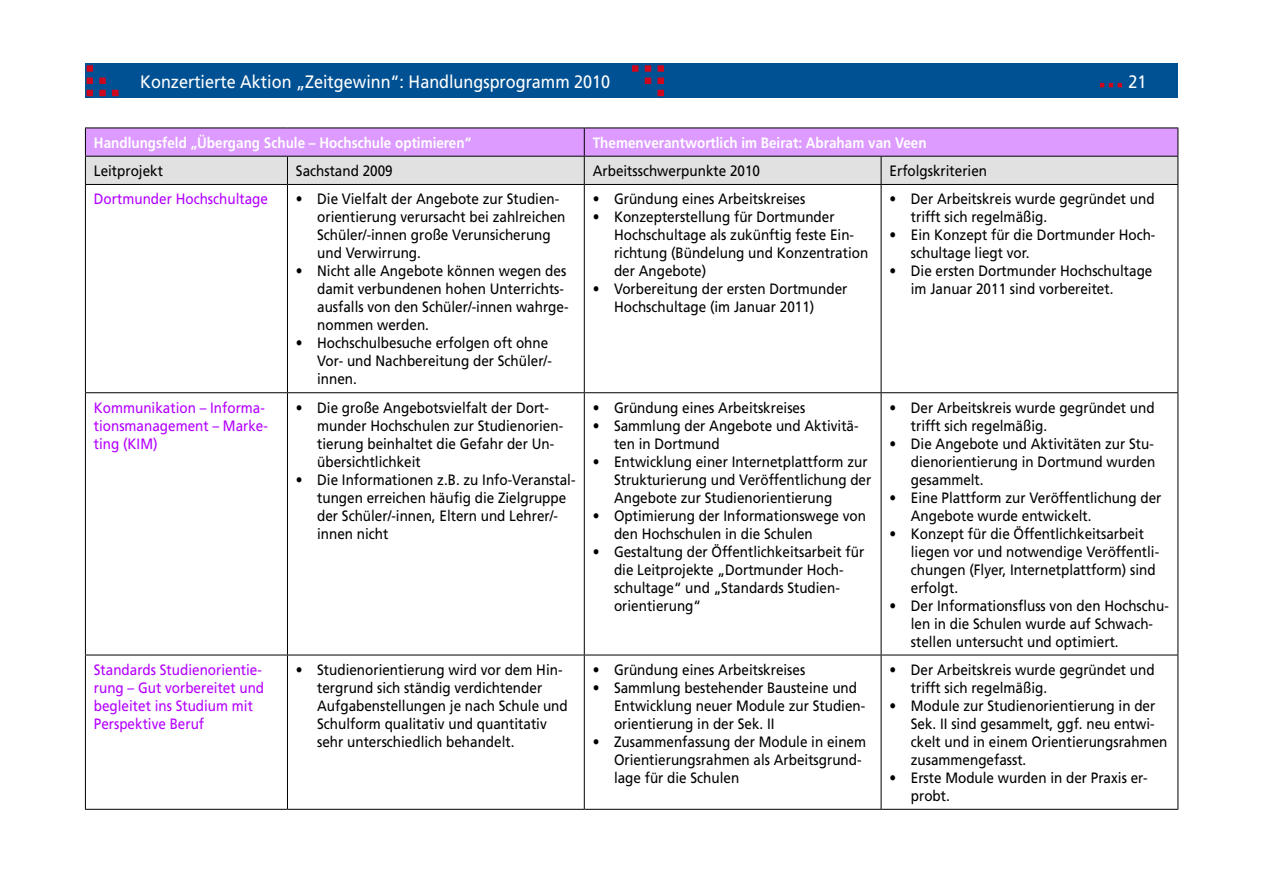
<style>
.page{position:relative;width:1263px;height:893px;background:#fff}
.page>*{position:absolute;margin:0;border:0;box-sizing:border-box;transform-origin:0 0}
.t1{font:18px "Frutiger LT";color:#fff;scale:.9 1}
.t2{font:15px/18px "Frutiger LT";color:#000;scale:.9 1}
.t3{font:15px/18px "Frutiger LT";color:#b400ff;scale:.9 1}
.t4{font:700 15px "Frutiger LT";color:#fff;scale:.9 1}
</style>
<div class="page">
<div style="left:85px;top:64px;width:1093px;height:34px;background:#005193"></div>
<svg style="left:1099px;top:82px;width:15px;height:6px"></svg>
<svg style="left:1117px;top:82px;width:6px;height:6px"></svg>
<div style="left:630px;top:64px;width:10px;height:9px;background:#cd071e;border:2px solid #005193"></div>
<div style="left:643px;top:64px;width:10px;height:9px;background:#cd071e;border:2px solid #005193"></div>
<div style="left:656px;top:64px;width:9px;height:9px;background:#cd071e;border:2px solid #005193"></div>
<div style="left:643px;top:76px;width:10px;height:9px;background:#cd071e;border:2px solid #005193"></div>
<div style="left:656px;top:76px;width:9px;height:9px;background:#cd071e;border:2px solid #005193"></div>
<div style="left:656px;top:88px;width:9px;height:10px;background:#cd071e;border:2px solid #005193"></div>
<div style="left:111px;top:88px;width:9px;height:10px;background:#cd071e;border:2px solid #005193"></div>
<div style="left:98px;top:88px;width:9px;height:10px;background:#cd071e;border:2px solid #005193"></div>
<div style="left:85px;top:88px;width:10px;height:10px;background:#cd071e;border:2px solid #005193"></div>
<div style="left:98px;top:76px;width:9px;height:9px;background:#cd071e;border:2px solid #005193"></div>
<div style="left:85px;top:76px;width:10px;height:9px;background:#cd071e;border:2px solid #005193"></div>
<div style="left:85px;top:64px;width:10px;height:9px;background:#cd071e;border:2px solid #005193"></div>
<svg style="left:85px;top:128px;width:1093px;height:56px;background:#d8b7e8"></svg>
<hr style="left:85px;top:184px;width:202px;height:1px;background:#000">
<hr style="left:85px;top:185px;width:1px;height:207px;background:#000">
<hr style="left:287px;top:184px;width:297px;height:1px;background:#000">
<hr style="left:287px;top:185px;width:1px;height:207px;background:#000">
<hr style="left:584px;top:184px;width:297px;height:1px;background:#000">
<hr style="left:584px;top:185px;width:1px;height:207px;background:#000">
<hr style="left:881px;top:184px;width:297px;height:1px;background:#000">
<hr style="left:881px;top:185px;width:1px;height:207px;background:#000">
<hr style="left:1177px;top:185px;width:1px;height:207px;background:#000">
<hr style="left:85px;top:392px;width:202px;height:1px;background:#000">
<hr style="left:85px;top:393px;width:1px;height:262px;background:#000">
<hr style="left:287px;top:392px;width:297px;height:1px;background:#000">
<hr style="left:287px;top:393px;width:1px;height:262px;background:#000">
<hr style="left:584px;top:392px;width:297px;height:1px;background:#000">
<hr style="left:584px;top:393px;width:1px;height:262px;background:#000">
<hr style="left:881px;top:392px;width:297px;height:1px;background:#000">
<hr style="left:881px;top:393px;width:1px;height:262px;background:#000">
<hr style="left:1177px;top:393px;width:1px;height:262px;background:#000">
<hr style="left:85px;top:655px;width:202px;height:1px;background:#000">
<hr style="left:85px;top:655px;width:1px;height:154px;background:#000">
<hr style="left:287px;top:655px;width:297px;height:1px;background:#000">
<hr style="left:287px;top:655px;width:1px;height:154px;background:#000">
<hr style="left:584px;top:655px;width:297px;height:1px;background:#000">
<hr style="left:584px;top:655px;width:1px;height:154px;background:#000">
<hr style="left:881px;top:655px;width:297px;height:1px;background:#000">
<hr style="left:881px;top:655px;width:1px;height:154px;background:#000">
<hr style="left:1177px;top:655px;width:1px;height:154px;background:#000">
<hr style="left:85px;top:809px;width:202px;height:1px;background:#000">
<hr style="left:287px;top:809px;width:297px;height:1px;background:#000">
<hr style="left:584px;top:809px;width:297px;height:1px;background:#000">
<hr style="left:881px;top:809px;width:297px;height:1px;background:#000">
<p class="t1" style="left:140px;top:71px;width:524px">Konzertierte Aktion „Zeitgewinn“: Handlungsprogramm 2010</p>
<p class="t1" style="left:1128px;top:71px;width:22px">21</p>
<p class="t4" style="left:94px;top:134px;width:421px">Handlungsfeld „Übergang Schule – Hochschule optimieren“</p>
<p class="t4" style="left:593px;top:134px;width:372px">Themenverantwortlich im Beirat: Abraham van Veen</p>
<p class="t2" style="left:94px;top:162px;width:78px">Leitprojekt</p>
<p class="t2" style="left:296px;top:162px;width:109px">Sachstand 2009</p>
<p class="t2" style="left:593px;top:162px;width:187px">Arbeitsschwerpunkte 2010</p>
<p class="t2" style="left:890px;top:162px;width:110px">Erfolgskriterien</p>
<p class="t3" style="left:94px;top:190px;width:195px">Dortmunder Hochschultage</p>
<p class="t2" style="left:317px;top:190px;width:277px;text-indent:-21px">• Die Vielfalt der Angebote zur Studien&shy;orientierung verursacht bei zahlreichen Schüler/-innen große Verunsicherung und Verwirrung.</p>
<p class="t2" style="left:317px;top:262px;width:281px;text-indent:-21px">• Nicht alle Angebote können wegen des damit verbundenen hohen Unterrichts&shy;ausfalls von den Schüler/-innen wahrge&shy;nommen werden.</p>
<p class="t2" style="left:317px;top:334px;width:262px;text-indent:-21px">• Hochschulbesuche erfolgen oft ohne<br>Vor- und Nachbereitung der Schüler/- innen.</p>
<p class="t2" style="left:593px;top:190px;width:238px">• Gründung eines Arbeitskreises</p>
<p class="t2" style="left:614px;top:208px;width:284px;text-indent:-21px">• Konzepterstellung für Dortmunder<br>Hochschultage als zukünftig feste Ein&shy;richtung (Bündelung und Konzentration der Angebote)</p>
<p class="t2" style="left:614px;top:280px;width:261px;text-indent:-21px">• Vorbereitung der ersten Dortmunder<br>Hochschultage (im Januar 2011)</p>
<p class="t2" style="left:911px;top:190px;width:272px;text-indent:-21px">• Der Arbeitskreis wurde gegründet und trifft sich regelmäßig.</p>
<p class="t2" style="left:911px;top:226px;width:273px;text-indent:-21px">• Ein Konzept für die Dortmunder Hoch&shy;schultage liegt vor.</p>
<p class="t2" style="left:911px;top:262px;width:270px;text-indent:-21px">• Die ersten Dortmunder Hochschultage im Januar 2011 sind vorbereitet.</p>
<p class="t3" style="left:94px;top:398px;width:195px">Kommunikation – Informa&shy;tionsmanagement – Marke&shy;ting (KIM)</p>
<p class="t2" style="left:317px;top:398px;width:275px;text-indent:-21px">• Die große Angebotsvielfalt der Dort&shy;munder Hochschulen zur Studienorien&shy;tierung beinhaltet die Gefahr der Un&shy;übersichtlichkeit</p>
<p class="t2" style="left:317px;top:470px;width:289px;text-indent:-21px">• Die Informationen z.B. zu Info-Veranstal&shy;tungen erreichen häufig die Zielgruppe der Schüler/-innen, Eltern und Lehrer/- innen nicht</p>
<p class="t2" style="left:593px;top:398px;width:238px">• Gründung eines Arbeitskreises</p>
<p class="t2" style="left:614px;top:416px;width:273px;text-indent:-21px">• Sammlung der Angebote und Aktivitä&shy;ten in Dortmund</p>
<p class="t2" style="left:614px;top:452px;width:287px;text-indent:-21px">• Entwicklung einer Internetplattform zur<br>Strukturierung und Veröffentlichung der<br>Angebote zur Studienorientierung</p>
<p class="t2" style="left:614px;top:506px;width:282px;text-indent:-21px">• Optimierung der Informationswege von den Hochschulen in die Schulen</p>
<p class="t2" style="left:614px;top:542px;width:280px;text-indent:-21px">• Gestaltung der Öffentlichkeitsarbeit für die Leitprojekte „Dortmunder Hoch&shy;schultage“ und „Standards Studien&shy;orientierung“</p>
<p class="t3" style="left:94px;top:661px;width:191px">Standards Studienorientie&shy;rung – Gut vorbereitet und begleitet ins Studium mit<br>Perspektive Beruf</p>
<p class="t2" style="left:317px;top:661px;width:280px;text-indent:-21px">• Studienorientierung wird vor dem Hin&shy;tergrund sich ständig verdichtender Aufgabenstellungen je nach Schule und Schulform qualitativ und quantitativ sehr unterschiedlich behandelt.</p>
<p class="t2" style="left:593px;top:661px;width:238px">• Gründung eines Arbeitskreises</p>
<p class="t2" style="left:614px;top:679px;width:281px;text-indent:-21px">• Sammlung bestehender Bausteine und<br>Entwicklung neuer Module zur Studien&shy;orientierung in der Sek. II</p>
<p class="t2" style="left:614px;top:733px;width:282px;text-indent:-21px">• Zusammenfassung der Module in einem<br>Orientierungsrahmen als Arbeitsgrund&shy;lage für die Schulen</p>
<p class="t2" style="left:911px;top:398px;width:272px;text-indent:-21px">• Der Arbeitskreis wurde gegründet und trifft sich regelmäßig.</p>
<p class="t2" style="left:911px;top:434px;width:273px;text-align:justify;text-indent:-21px">• Die Angebote und Aktivitäten zur Stu&shy;dienorientierung in Dortmund wurden gesammelt.</p>
<p class="t2" style="left:911px;top:488px;width:280px;text-indent:-21px">• Eine Plattform zur Veröffentlichung der<br>Angebote wurde entwickelt.</p>
<p class="t2" style="left:911px;top:524px;width:277px;text-indent:-21px">• Konzept für die Öffentlichkeitsarbeit liegen vor und notwendige Veröffentli&shy;chungen (Flyer, Internetplattform) sind erfolgt.</p>
<p class="t2" style="left:911px;top:596px;width:288px;text-indent:-21px">• Der Informationsfluss von den Hochschu&shy;len in die Schulen wurde auf Schwach&shy;stellen untersucht und optimiert.</p>
<p class="t2" style="left:911px;top:661px;width:272px;text-indent:-21px">• Der Arbeitskreis wurde gegründet und trifft sich regelmäßig.</p>
<p class="t2" style="left:911px;top:697px;width:287px;text-indent:-21px">• Module zur Studienorientierung in der Sek. II sind gesammelt, ggf. neu entwi&shy;ckelt und in einem Orientierungsrahmen zusammengefasst.</p>
<p class="t2" style="left:911px;top:769px;width:265px;text-indent:-21px">• Erste Module wurden in der Praxis er&shy;probt.</p>
</div>
